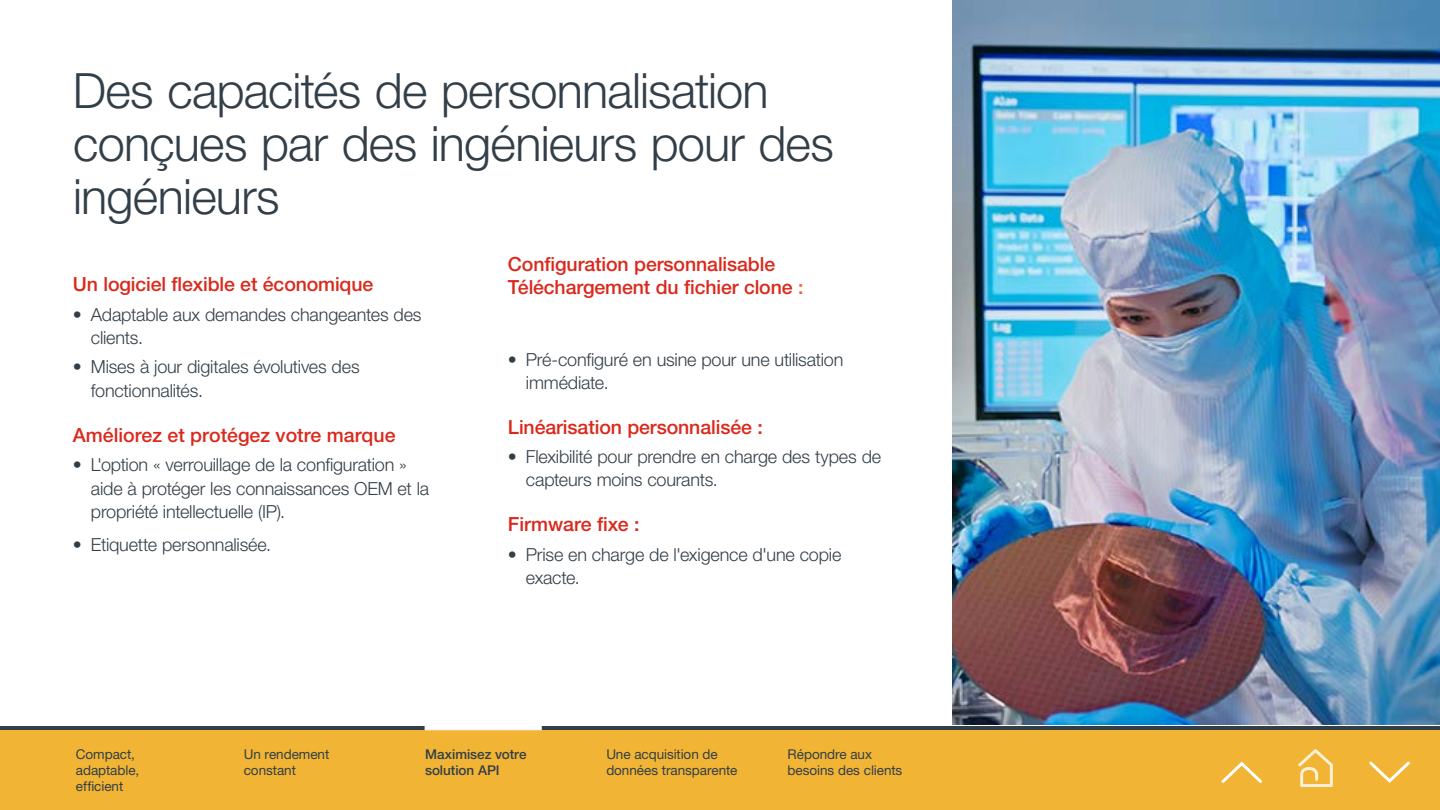
<style>
.page{position:relative;width:1440px;height:810px;background:#fff}
.page>*{position:absolute;margin:0;border:0;box-sizing:border-box;transform-origin:0 0}
.t1{font:300 48.75px/53.2px "Helvetica Neue LT Std";letter-spacing:-.015em;color:#333f48}
.t2{font:500 19.5px/23.4px "Helvetica Neue LT Std";letter-spacing:-.005em;color:#da291c}
.t3{font:300 18px/23.2px "Helvetica Neue LT Std";letter-spacing:-.01em;color:#333f48}
.t4{font:13.5px/15.8px "Helvetica Neue LT Std";letter-spacing:-.005em;color:#333f48}
.t5{font:500 13.5px/15.8px "Helvetica Neue LT Std";letter-spacing:-.005em;color:#333f48}
.s1{color:#ec672a}
</style>
<div class="page">
<div style="left:0;top:726px;width:1440px;height:84px;background:#f1b434"></div>
<hr style="left:0;top:726px;width:1440px;height:4px;background:#333f48">
<svg style="left:1298px;top:749px;width:35px;height:38px"></svg>
<svg style="left:425px;top:726px;width:116px;height:4px"></svg>
<svg style="left:1369px;top:761px;width:41px;height:22px"></svg>
<svg style="left:1221px;top:761px;width:41px;height:22px"></svg>
<img style="left:952px;top:0;width:488px;height:725px">
<h1 class="t1" style="left:73px;top:63px;width:763px">Des capacités de personnalisation conçues par des ingénieurs pour des ingénieurs</h1>
<p class="t2" style="left:73px;top:273px;width:302px">Un logiciel flexible et économique</p>
<p class="t3" style="left:91px;top:302px;width:332px;text-indent:-18px">• Adaptable aux demandes changeantes des clients.</p>
<p class="t3" style="left:91px;top:354px;width:270px;line-height:24px;text-indent:-18px">• Mises à jour digitales évolutives des fonctionnalités.</p>
<p class="t2" style="left:73px;top:423px;width:324px">Améliorez et protégez votre marque</p>
<p class="t3" style="left:91px;top:453px;width:340px;text-indent:-18px">• L'option « verrouillage de la configuration » aide à protéger les connaissances OEM et la propriété intellectuelle (IP).</p>
<p class="t3" style="left:73px;top:533px;width:200px">• Etiquette personnalisée.</p>
<p class="t2" style="left:508px;top:252px;width:297px">Configuration personnalisable<br>Téléchargement du fichier clone <span class="s1">:</span></p>
<p class="t3" style="left:526px;top:347px;width:319px;text-indent:-18px">• Pré-configuré en usine pour une utilisation immédiate.</p>
<p class="t2" style="left:508px;top:415px;width:256px">Linéarisation personnalisée :</p>
<p class="t3" style="left:526px;top:445px;width:357px;text-indent:-18px">• Flexibilité pour prendre en charge des types de capteurs moins courants.</p>
<p class="t2" style="left:508px;top:513px;width:133px">Firmware fixe :</p>
<p class="t3" style="left:526px;top:542px;width:317px;text-indent:-18px">• Prise en charge de l'exigence d'une copie exacte.</p>
<p class="t4" style="left:76px;top:746px;width:65px">Compact, adaptable, efficient</p>
<p class="t5" style="left:425px;top:746px;width:103px">Maximisez votre solution API</p>
<p class="t4" style="left:244px;top:746px;width:87px">Un rendement constant</p>
<p class="t4" style="left:606px;top:746px;width:132px">Une acquisition de données transparente</p>
<p class="t4" style="left:788px;top:746px;width:116px">Répondre aux besoins des clients</p>
</div>
